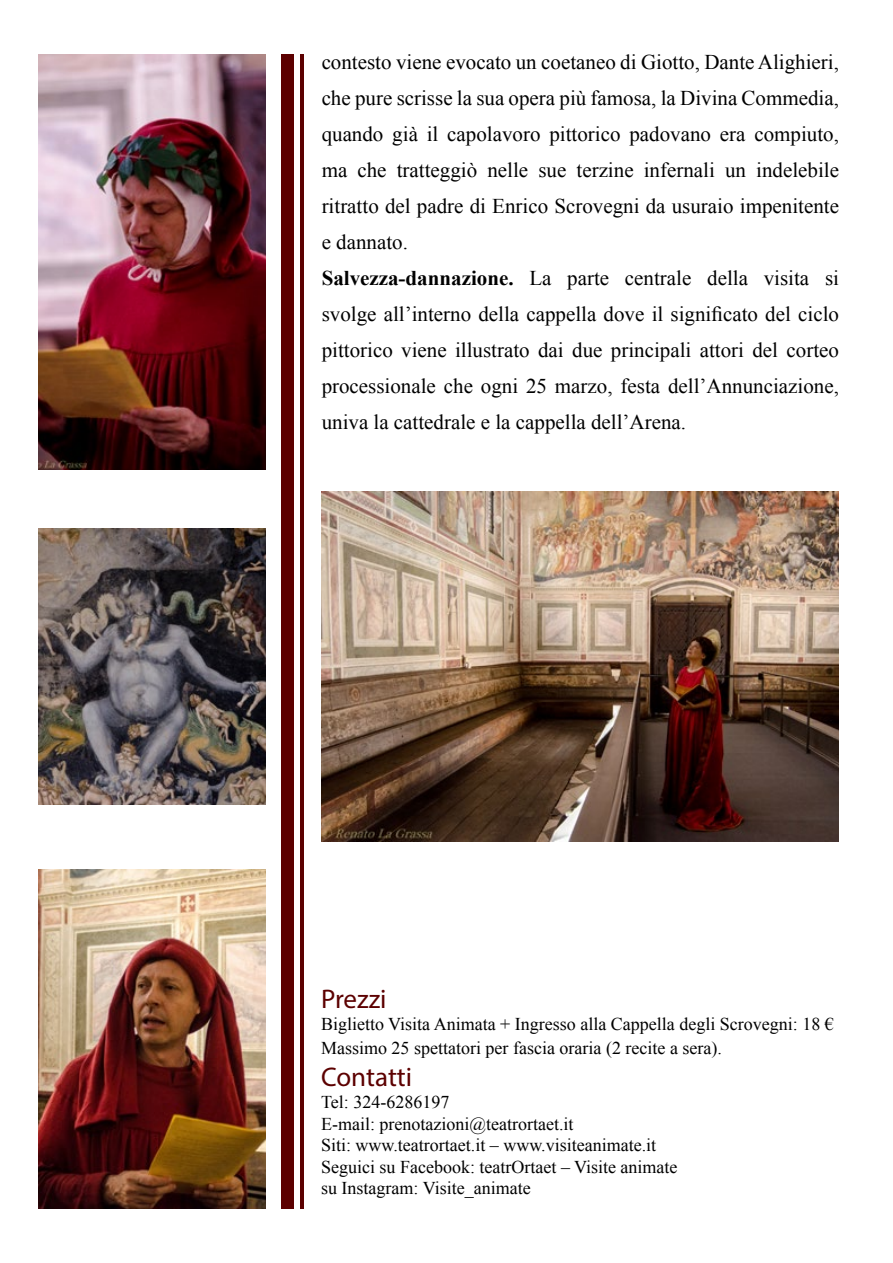
<style>
.page{position:relative;width:893px;height:1263px;background:#fff}
.page>*{position:absolute;margin:0;border:0;box-sizing:border-box;transform-origin:0 0}
.t1{font:27px "Myriad Pro";color:#5c0000}
.t2{font:21px/36px "Times New Roman";color:#000}
.t3{font:18px/21.6px "Times New Roman";color:#000}
.s1{font-weight:700}
</style>
<div class="page">
<hr style="left:300px;top:54px;width:4px;height:1155px;background:#5c0000">
<div style="left:281px;top:54px;width:13px;height:1155px;background:#5c0000"></div>
<img style="left:321px;top:492px;width:517px;height:349px">
<img style="left:38px;top:54px;width:228px;height:416px">
<img style="left:38px;top:869px;width:228px;height:340px">
<img style="left:38px;top:529px;width:228px;height:275px">
<p class="t2" style="left:322px;top:43px;width:519px">contesto viene evocato un coetaneo di Giotto, Dante Alighieri, che pure scrisse la sua opera più famosa, la Divina Commedia, quando già il capolavoro pittorico padovano era compiuto, ma che tratteggiò nelle sue terzine infernali un indelebile ritratto del padre di Enrico Scrovegni da usuraio impenitente e dannato.<br><span class="s1">Salvezza-dannazione.</span> La parte centrale della visita si svolge all’interno della cappella dove il significato del ciclo pittorico viene illustrato dai due principali attori del corteo processionale che ogni 25 marzo, festa dell’Annunciazione, univa la cattedrale e la cappella dell’Arena.</p>
<p class="t1" style="left:321px;top:983px;width:67px">Prezzi</p>
<p class="t3" style="left:321px;top:1012px;width:514px;line-height:24px">Biglietto Visita Animata + Ingresso alla Cappella degli Scrovegni: 18 €<br>Massimo 25 spettatori per fascia oraria (2 recite a sera).</p>
<p class="t1" style="left:321px;top:1061px;width:93px">Contatti</p>
<p class="t3" style="left:321px;top:1091px;width:358px">Tel: 324-6286197<br>E-mail: prenotazioni@teatrortaet.it<br>Siti: www.teatrortaet.it – www.visiteanimate.it Seguici su Facebook: teatrOrtaet – Visite animate su Instagram: Visite_animate</p>
</div>
